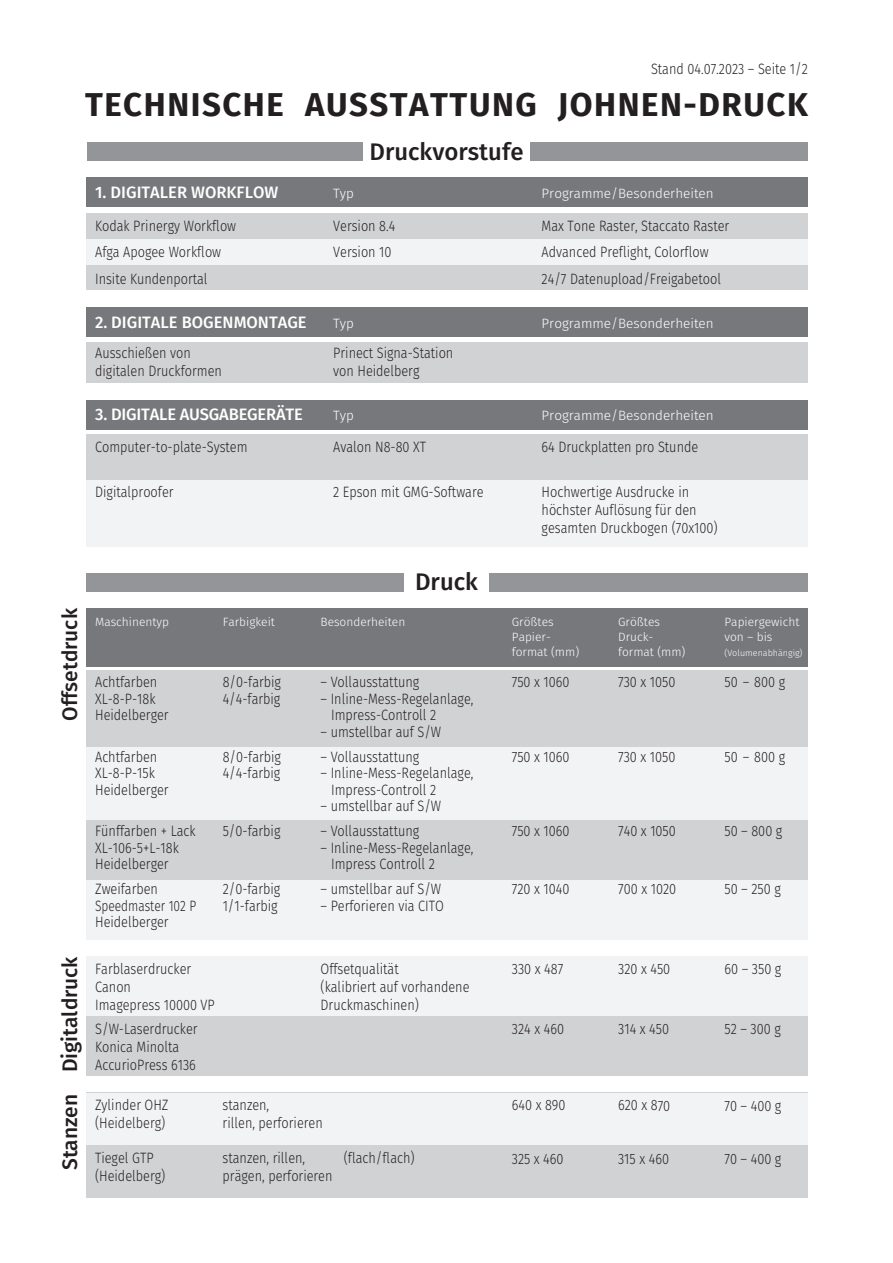
<style>
.page{position:relative;width:893px;height:1263px;background:#fff}
.page>*{position:absolute;margin:0;border:0;box-sizing:border-box;transform-origin:0 0}
.t1{font:700 33px "Fira Sans";letter-spacing:.045em;color:#231f20}
.t2{font:500 24px "Fira Sans";color:#231f20}
.t3{font:500 21px "Fira Sans";color:#231f20}
.t4{font:500 16.5px "Fira Sans";color:#fff}
.t5{font:300 15px/18px "Fira Sans";color:#231f20;scale:.85 1}
.t6{font:300 15px "Fira Sans";color:#231f20;scale:.8 1}
.t7{font:300 13.5px "Fira Sans";color:#fff}
.t8{font:300 12px "Fira Sans";color:#fff}
.t9{font:300 9px "Fira Sans";color:#fff}
</style>
<div class="page">
<div style="left:87px;top:265px;width:721px;height:25px;background:#d1d2d4"></div>
<div style="left:87px;top:239px;width:721px;height:26px;background:#f2f3f4"></div>
<div style="left:87px;top:957px;width:721px;height:59px;background:#f2f3f4"></div>
<div style="left:87px;top:1016px;width:721px;height:60px;background:#d1d2d4"></div>
<div style="left:87px;top:671px;width:721px;height:268px;background:#f2f3f4"></div>
<div style="left:87px;top:434px;width:721px;height:113px;background:#f2f3f4"></div>
<div style="left:87px;top:214px;width:721px;height:25px;background:#d1d2d4"></div>
<div style="left:87px;top:573px;width:317px;height:18px;background:#939598"></div>
<div style="left:489px;top:573px;width:319px;height:18px;background:#939598"></div>
<div style="left:87px;top:178px;width:721px;height:29px;background:#76787b"></div>
<div style="left:87px;top:142px;width:276px;height:19px;background:#939598"></div>
<div style="left:530px;top:142px;width:278px;height:19px;background:#939598"></div>
<div style="left:87px;top:400px;width:721px;height:30px;background:#76787b"></div>
<div style="left:87px;top:434px;width:721px;height:46px;background:#d1d2d4"></div>
<div style="left:87px;top:307px;width:721px;height:30px;background:#76787b"></div>
<div style="left:87px;top:342px;width:721px;height:41px;background:#d1d2d4"></div>
<div style="left:87px;top:820px;width:721px;height:60px;background:#d1d2d4"></div>
<div style="left:87px;top:608px;width:721px;height:58px;background:#76787b"></div>
<div style="left:87px;top:671px;width:721px;height:76px;background:#d1d2d4"></div>
<div style="left:87px;top:1093px;width:721px;height:105px;background:#d1d2d4"></div>
<div style="left:87px;top:1093px;width:721px;height:51px;background:#f2f3f4"></div>
<p class="t5" style="left:651px;top:61px;width:186px">Stand 04.07.2023 – Seite 1/2</p>
<h1 class="t1" style="left:85px;top:92px;width:724px">TECHNISCHE AUSSTATTUNG JOHNEN-DRUCK</h1>
<h2 class="t2" style="left:369px;top:142px;width:156px">Druckvorstufe</h2>
<p class="t4" style="left:95px;top:186px;width:185px">1. DIGITALER WORKFLOW</p>
<p class="t7" style="left:333px;top:188px;width:22px">Typ</p>
<p class="t7" style="left:542px;top:188px;width:174px">Programme/Besonderheiten</p>
<p class="t5" style="left:95px;top:217px;width:167px">Kodak Prinergy Workflow</p>
<p class="t5" style="left:333px;top:217px;width:75px">Version 8.4</p>
<p class="t5" style="left:542px;top:217px;width:222px">Max Tone Raster, Staccato Raster</p>
<p class="t5" style="left:95px;top:244px;width:150px">Afga Apogee Workflow</p>
<p class="t5" style="left:333px;top:244px;width:70px">Version 10</p>
<p class="t5" style="left:542px;top:244px;width:198px">Advanced Preflight, Colorflow</p>
<p class="t5" style="left:95px;top:271px;width:134px">Insite Kundenportal</p>
<p class="t5" style="left:542px;top:271px;width:213px">24/7 Datenupload/Freigabetool</p>
<p class="t4" style="left:95px;top:315px;width:213px">2. DIGITALE BOGENMONTAGE</p>
<p class="t7" style="left:333px;top:318px;width:22px">Typ</p>
<p class="t7" style="left:542px;top:318px;width:174px">Programme/Besonderheiten</p>
<p class="t5" style="left:95px;top:345px;width:114px">Ausschießen von</p>
<p class="t5" style="left:333px;top:345px;width:143px">Prinect Signa-Station</p>
<p class="t5" style="left:95px;top:363px;width:151px">digitalen Druckformen</p>
<p class="t5" style="left:333px;top:363px;width:103px">von Heidelberg</p>
<p class="t4" style="left:95px;top:408px;width:209px">3. DIGITALE AUSGABEGERÄTE</p>
<p class="t7" style="left:333px;top:410px;width:22px">Typ</p>
<p class="t7" style="left:542px;top:410px;width:174px">Programme/Besonderheiten</p>
<p class="t5" style="left:95px;top:439px;width:181px">Computer-to-plate-System</p>
<p class="t5" style="left:333px;top:439px;width:111px">Avalon N8-80 XT</p>
<p class="t5" style="left:542px;top:439px;width:186px">64 Druckplatten pro Stunde</p>
<p class="t5" style="left:95px;top:484px;width:94px">Digitalproofer</p>
<p class="t5" style="left:333px;top:484px;width:178px">2 Epson mit GMG-Software</p>
<p class="t5" style="left:542px;top:484px;width:209px">Hochwertige Ausdrucke in höchster Auflösung für den gesamten Druckbogen (70x100)</p>
<h2 class="t2" style="left:415px;top:572px;width:64px">Druck</h2>
<h3 class="t3" style="left:62px;top:721px;width:114px;rotate:-90deg">Offsetdruck</h3>
<p class="t8" style="left:95px;top:617px;width:75px">Maschinentyp</p>
<p class="t8" style="left:223px;top:617px;width:54px">Farbigkeit</p>
<p class="t8" style="left:320px;top:617px;width:86px">Besonderheiten</p>
<p class="t8" style="left:512px;top:617px;width:43px">Größtes</p>
<p class="t8" style="left:618px;top:617px;width:43px">Größtes</p>
<p class="t8" style="left:724px;top:617px;width:76px">Papiergewicht</p>
<p class="t8" style="left:512px;top:632px;width:40px">Papier-</p>
<p class="t8" style="left:618px;top:632px;width:37px">Druck-</p>
<p class="t8" style="left:724px;top:632px;width:49px">von – bis</p>
<p class="t8" style="left:512px;top:647px;width:69px">format (mm)</p>
<p class="t8" style="left:618px;top:647px;width:69px">format (mm)</p>
<p class="t9" style="left:724px;top:649px;width:80px">(Volumenabhängig)</p>
<p class="t5" style="left:95px;top:674px;width:75px">Achtfarben</p>
<p class="t5" style="left:223px;top:674px;width:70px">8/0-farbig</p>
<p class="t5" style="left:320px;top:674px;width:118px">– Vollausstattung</p>
<p class="t5" style="left:512px;top:674px;width:69px">750 x 1060</p>
<p class="t5" style="left:618px;top:674px;width:69px">730 x 1050</p>
<p class="t5" style="left:724px;top:674px;width:73px">50 – 800 g</p>
<p class="t5" style="left:95px;top:690px;width:73px">XL-8-P-18k</p>
<p class="t5" style="left:223px;top:690px;width:69px">4/4-farbig</p>
<p class="t5" style="left:320px;top:690px;width:181px">– Inline-Mess-Regelanlage,</p>
<p class="t5" style="left:95px;top:707px;width:88px">Heidelberger</p>
<p class="t5" style="left:331px;top:707px;width:125px">Impress-Controll 2</p>
<p class="t5" style="left:320px;top:723px;width:144px">– umstellbar auf S/W</p>
<p class="t5" style="left:95px;top:748px;width:75px">Achtfarben</p>
<p class="t5" style="left:223px;top:748px;width:70px">8/0-farbig</p>
<p class="t5" style="left:320px;top:748px;width:118px">– Vollausstattung</p>
<p class="t5" style="left:512px;top:748px;width:69px">750 x 1060</p>
<p class="t5" style="left:618px;top:748px;width:69px">730 x 1050</p>
<p class="t5" style="left:724px;top:748px;width:73px">50 – 800 g</p>
<p class="t5" style="left:95px;top:765px;width:72px">XL-8-P-15k</p>
<p class="t5" style="left:223px;top:765px;width:69px">4/4-farbig</p>
<p class="t5" style="left:320px;top:765px;width:181px">– Inline-Mess-Regelanlage,</p>
<p class="t5" style="left:95px;top:781px;width:88px">Heidelberger</p>
<p class="t5" style="left:331px;top:781px;width:125px">Impress-Controll 2</p>
<p class="t5" style="left:320px;top:798px;width:144px">– umstellbar auf S/W</p>
<p class="t5" style="left:95px;top:823px;width:120px">Fünffarben + Lack</p>
<p class="t5" style="left:223px;top:823px;width:69px">5/0-farbig</p>
<p class="t5" style="left:320px;top:823px;width:118px">– Vollausstattung</p>
<p class="t5" style="left:512px;top:823px;width:69px">750 x 1060</p>
<p class="t5" style="left:618px;top:823px;width:69px">740 x 1050</p>
<p class="t5" style="left:724px;top:823px;width:70px">50 – 800 g</p>
<p class="t5" style="left:95px;top:839px;width:100px">XL-106-5+L-18k</p>
<p class="t5" style="left:320px;top:839px;width:181px">– Inline-Mess-Regelanlage,</p>
<p class="t5" style="left:95px;top:856px;width:88px">Heidelberger</p>
<p class="t5" style="left:331px;top:856px;width:124px">Impress Controll 2</p>
<p class="t5" style="left:95px;top:881px;width:75px">Zweifarben</p>
<p class="t5" style="left:223px;top:881px;width:69px">2/0-farbig</p>
<p class="t5" style="left:320px;top:881px;width:144px">– umstellbar auf S/W</p>
<p class="t5" style="left:512px;top:881px;width:69px">720 x 1040</p>
<p class="t5" style="left:618px;top:881px;width:70px">700 x 1020</p>
<p class="t5" style="left:724px;top:881px;width:68px">50 – 250 g</p>
<p class="t6" style="left:95px;top:899px;width:128px">Speedmaster 102 P</p>
<p class="t5" style="left:223px;top:897px;width:66px">1/1-farbig</p>
<p class="t5" style="left:320px;top:897px;width:147px">– Perforieren via CITO</p>
<p class="t5" style="left:95px;top:914px;width:88px">Heidelberger</p>
<h3 class="t3" style="left:62px;top:1072px;width:117px;rotate:-90deg">Digitaldruck</h3>
<h3 class="t3" style="left:62px;top:1170px;width:78px;rotate:-90deg">Stanzen</h3>
<p class="t5" style="left:95px;top:961px;width:115px">Farblaserdrucker</p>
<p class="t5" style="left:321px;top:961px;width:93px">Offsetqualität</p>
<p class="t5" style="left:512px;top:961px;width:62px">330 x 487</p>
<p class="t5" style="left:618px;top:961px;width:63px">320 x 450</p>
<p class="t5" style="left:724px;top:961px;width:68px">60 – 350 g</p>
<p class="t5" style="left:95px;top:979px;width:44px">Canon</p>
<p class="t5" style="left:321px;top:979px;width:177px">(kalibriert auf vorhandene</p>
<p class="t5" style="left:95px;top:997px;width:142px">Imagepress 10000 VP</p>
<p class="t5" style="left:321px;top:997px;width:117px">Druckmaschinen)</p>
<p class="t5" style="left:95px;top:1021px;width:122px">S/W-Laserdrucker</p>
<p class="t5" style="left:512px;top:1021px;width:63px">324 x 460</p>
<p class="t5" style="left:618px;top:1021px;width:61px">314 x 450</p>
<p class="t5" style="left:724px;top:1021px;width:68px">52 – 300 g</p>
<p class="t5" style="left:95px;top:1039px;width:100px">Konica Minolta</p>
<p class="t5" style="left:95px;top:1057px;width:120px">AccurioPress 6136</p>
<p class="t5" style="left:95px;top:1097px;width:88px">Zylinder OHZ</p>
<p class="t5" style="left:223px;top:1097px;width:56px">stanzen,</p>
<p class="t5" style="left:512px;top:1097px;width:65px">640 x 890</p>
<p class="t5" style="left:618px;top:1097px;width:63px">620 x 870</p>
<p class="t5" style="left:724px;top:1097px;width:69px">70 – 400 g</p>
<p class="t5" style="left:95px;top:1115px;width:84px">(Heidelberg)</p>
<p class="t5" style="left:223px;top:1115px;width:119px">rillen, perforieren</p>
<p class="t5" style="left:95px;top:1150px;width:70px">Tiegel GTP</p>
<p class="t5" style="left:223px;top:1150px;width:99px">stanzen, rillen,</p>
<p class="t5" style="left:344px;top:1150px;width:85px">(flach/flach)</p>
<p class="t5" style="left:512px;top:1150px;width:62px">325 x 460</p>
<p class="t5" style="left:618px;top:1150px;width:61px">315 x 460</p>
<p class="t5" style="left:724px;top:1150px;width:69px">70 – 400 g</p>
<p class="t5" style="left:95px;top:1168px;width:84px">(Heidelberg)</p>
<p class="t5" style="left:223px;top:1168px;width:131px">prägen, perforieren</p>
</div>
